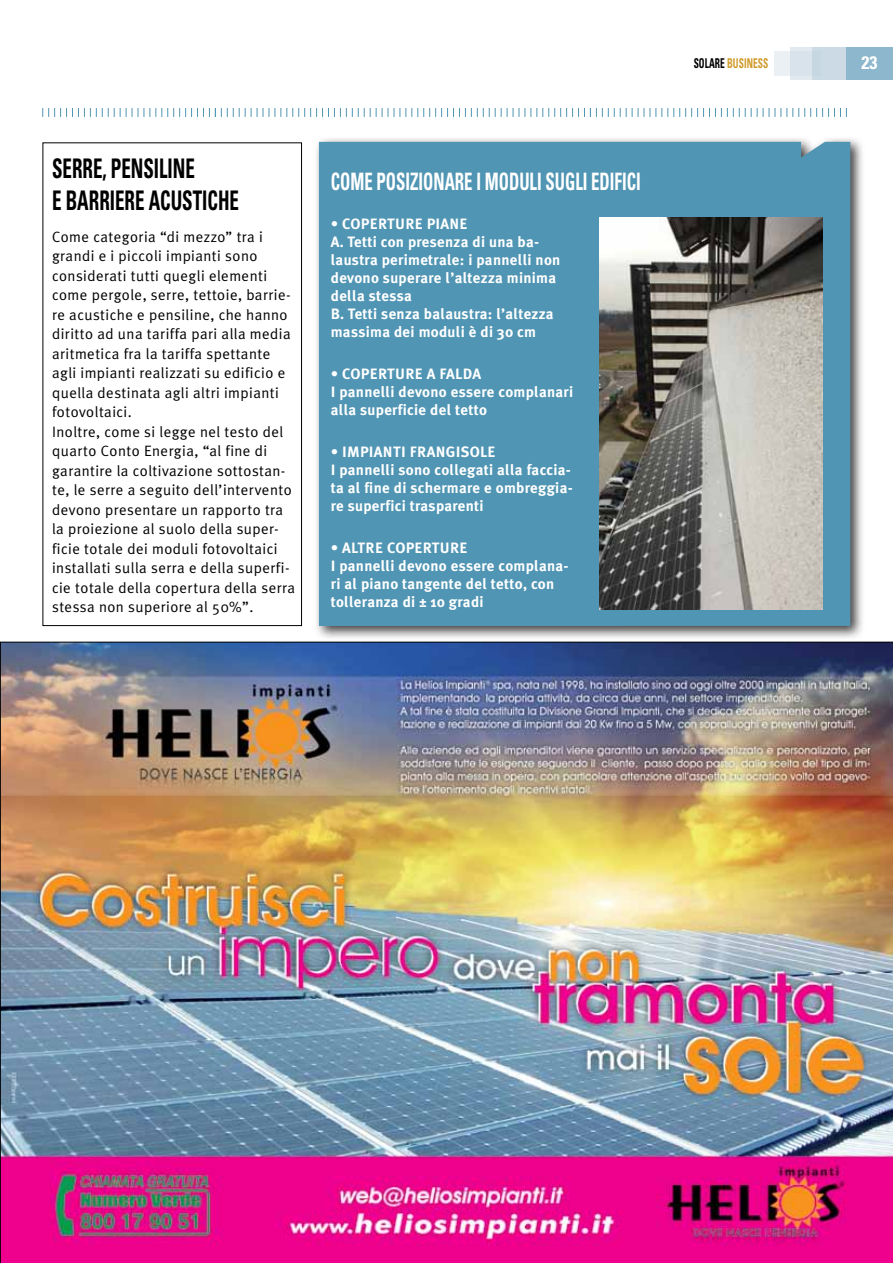
<style>
.page{position:relative;width:893px;height:1263px;background:#fff}
.page>*{position:absolute;margin:0;border:0;box-sizing:border-box;transform-origin:0 0}
.t1{font:700 condensed 27px/32.4px "Univers";color:#000;scale:.7 1}
.t2{font:700 condensed 24px "Univers";color:#fff;scale:.7 1}
.t3{font:700 condensed 18px "Univers";color:#fff}
.t4{font:15px/19.5px "Meta Plus Normal";letter-spacing:.03em;color:#000}
.t5{font:700 15px/18px "Meta Plus";letter-spacing:.02em;color:#fff}
.t6{font:700 condensed 13.5px "Univers";letter-spacing:.005em;color:#d09b2c;scale:.7 1}
.s1{color:#000}
</style>
<div class="page">
<svg style="left:774px;top:51px;width:17px;height:25px"></svg>
<div style="left:791px;top:47px;width:102px;height:32px;background:#d8e3eb"></div>
<div style="left:812px;top:47px;width:81px;height:32px;background:#cbdae5"></div>
<div style="left:846px;top:47px;width:47px;height:32px;background:#8db7cc"></div>
<img style="left:0;top:642px;width:893px;height:621px">
<div style="left:313px;top:136px;width:552px;height:505px;background:#000;opacity:.75"></div>
<div style="left:319px;top:142px;width:531px;height:484px;background:#5095b3"></div>
<img style="left:600px;top:218px;width:222px;height:391px">
<div style="left:43px;top:142px;width:259px;height:484px;border:1px solid #000"></div>
<svg style="left:42px;top:108px;width:805px;height:9px"></svg>
<h1 class="t1" style="left:52px;top:151px;width:269px">SERRE, PENSILINE<br>E BARRIERE ACUSTICH E</h1>
<p class="t4" style="left:52px;top:227px;width:245px">Come categoria “di mezzo” tra i grandi e i piccoli impianti sono considerati tutti quegli elementi come pergole, serre, tettoie, barrie&shy;re acustiche e pensiline, che hanno diritto ad una tariffa pari alla media aritmetica fra la tariffa spettante agli impianti realizzati su edificio e quella destinata agli altri impianti fotovoltaici.<br>Inoltre, come si legge nel testo del quarto Conto Energia, “al fine di garantire la coltivazione sottostan&shy;te, le serre a seguito dell’intervento devono presentare un rapporto tra la proiezione al suolo della super&shy;ficie totale dei moduli fotovoltaici installati sulla serra e della superfi&shy;cie totale della copertura della serra stessa non superiore al 50%”.</p>
<h2 class="t2" style="left:331px;top:167px;width:444px">COME POSIZIONARE I MODULI SUGLI EDIFICI</h2>
<p class="t5" style="left:331px;top:215px;width:231px">• COPERTURE PIANE<br>A. Tetti con presenza di una ba&shy;laustra perimetrale: i pannelli non devono superare l’altezza minima della stessa<br>B. Tetti senza balaustra: l’altezza massima dei moduli è di 30 cm</p>
<p class="t5" style="left:331px;top:365px;width:244px">• COPERTURE A FALDA<br>I pannelli devono essere complanari alla superficie del tetto</p>
<p class="t5" style="left:331px;top:443px;width:243px">• IMPIANTI FRANGISOLE<br>I pannelli sono collegati alla faccia&shy;ta al fine di schermare e ombreggia&shy;re superfici trasparenti</p>
<p class="t5" style="left:331px;top:539px;width:239px">• ALTRE COPERTURE<br>I pannelli devono essere complana&shy;ri al piano tangente del tetto, con tolleranza di ± 10 gradi</p>
<p class="t6" style="left:694px;top:55px;width:73px"><span class="s1">SOLARE</span> BUSINESS</p>
<p class="t3" style="left:862px;top:52px;width:17px">23</p>
</div>
